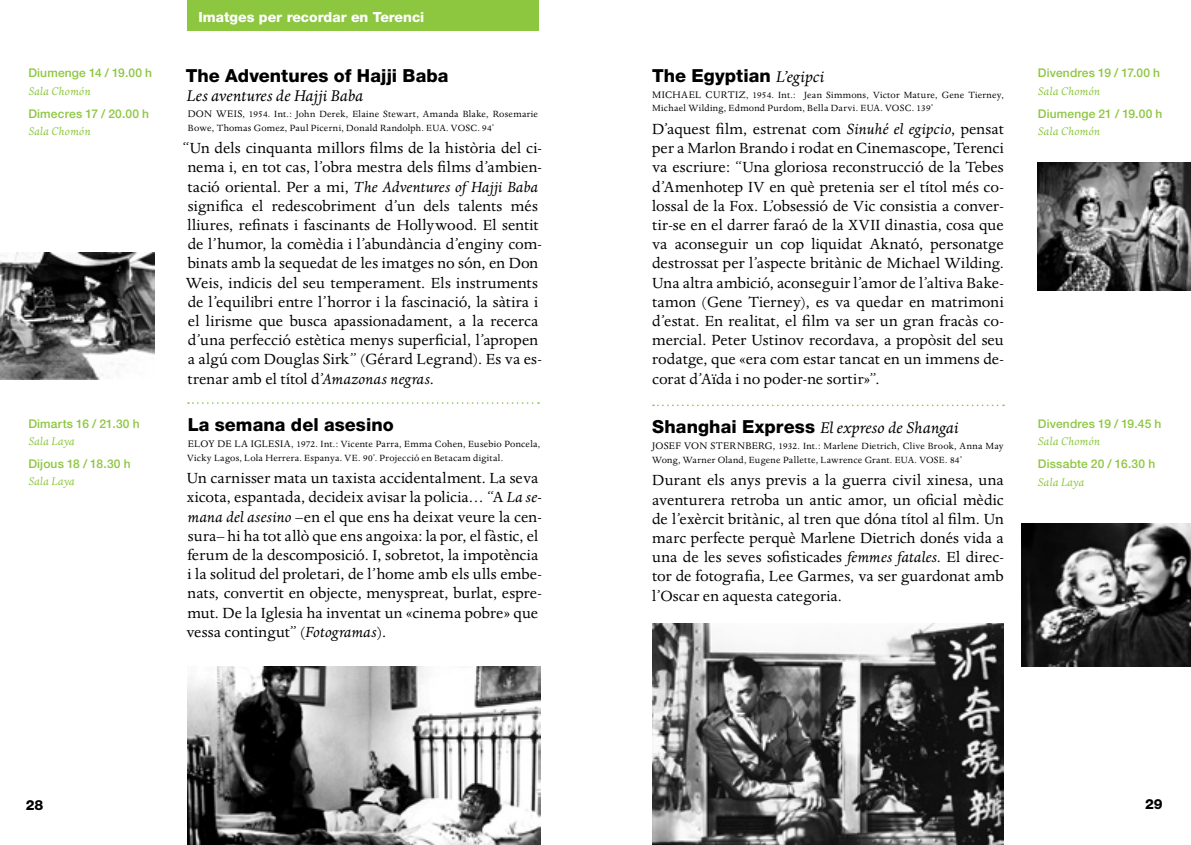
<style>
.page{position:relative;width:1191px;height:845px;background:#fff}
.page>*{position:absolute;margin:0;border:0;box-sizing:border-box;transform-origin:0 0}
.t1{font:800 18px "Helvetica Neue LT";letter-spacing:.005em;color:#000}
.t2{font:italic 18px "Dante";color:#000}
.t3{font:17px/19.2px "Dante";letter-spacing:.005em;color:#000}
.t4{font:800 14px "Helvetica Neue LT";color:#fff}
.t5{font:800 14px "Helvetica Neue LT";color:#000}
.t6{font:italic 12.8px "Dante";letter-spacing:.015em;color:#8dc63f}
.t7{font:500 12px "Helvetica Neue LT";letter-spacing:.015em;color:#8dc63f}
.t8{font:11px "Dante";letter-spacing:.025em;color:#000}
.t9{font:10.4px/13.6px "Dante";letter-spacing:.02em;color:#000}
.s1{font-size:11px}
.s2{font-style:italic}
.s3{font-family:"Dante";font-weight:400;font-style:italic}
.s4{font-family:"Helvetica Neue LT";font-weight:800;font-style:normal}
</style>
<div class="page">
<svg style="left:188px;top:402px;width:351px;height:2px"></svg>
<svg style="left:653px;top:404px;width:351px;height:2px"></svg>
<div style="left:187px;top:0;width:352px;height:30px;background:#8dc63f"></div>
<img style="left:0;top:252px;width:154px;height:127px">
<img style="left:652px;top:624px;width:351px;height:221px">
<img style="left:1021px;top:523px;width:170px;height:143px">
<img style="left:1037px;top:162px;width:154px;height:128px">
<img style="left:188px;top:666px;width:352px;height:179px">
<p class="t7" style="left:28px;top:66px;width:125px">Diumenge 14 / 19.00 h</p>
<p class="t6" style="left:28px;top:84px;width:64px">Sala Chomón</p>
<p class="t7" style="left:28px;top:106px;width:122px">Dimecres 17 / 20.00 h</p>
<p class="t6" style="left:28px;top:124px;width:64px">Sala Chomón</p>
<p class="t7" style="left:28px;top:416px;width:113px">Dimarts 16 / 21.30 h</p>
<p class="t6" style="left:28px;top:434px;width:48px">Sala Laya</p>
<p class="t7" style="left:28px;top:456px;width:104px">Dijous 18 / 18.30 h</p>
<p class="t6" style="left:28px;top:474px;width:48px">Sala Laya</p>
<p class="t4" style="left:198px;top:9px;width:227px">Imatges per recordar en Terenci</p>
<p class="t1" style="left:186px;top:65px;width:264px">The Adventures of Hajji Baba</p>
<p class="t2" style="left:187px;top:86px;width:178px">Les aventures de Hajji Baba</p>
<p class="t9" style="left:188px;top:107px;width:352px"><span class="s1">Don Weis</span>, 1954. Int.: John Derek, Elaine Stewart, Amanda Blake, Rosemarie<br>Bowe, Thomas Gomez, Paul Picerni, Donald Randolph. EUA. VOSC . 94’</p>
<p class="t3" style="left:182px;top:139px;width:361px">“Un dels cinquanta millors films de la història del ci&shy;nema i, en tot cas, l’obra mestra dels films d’ambien&shy;tació oriental. Per a mi, <span class="s2">The Adventures of Hajji Baba </span>significa el redescobriment d’un dels talents més lliures, refinats i fascinants de Hollywood. El sentit de l’humor, la comèdia i l’abundància d’enginy com&shy;binats amb la sequedat de les imatges no són, en Don Weis, indicis del seu temperament. Els instruments de l’equilibri entre l’horror i la fascinació, la sàtira i el lirisme que busca apassionadament, a la recerca d’una perfecció estètica menys superficial, l’apropen a algú com Douglas Sirk” (Gérard Legrand). Es va es&shy;trenar amb el títol d’<span class="s2">Amazonas negras</span>.</p>
<p class="t1" style="left:188px;top:414px;width:207px">La semana del asesino</p>
<p class="t8" style="left:188px;top:438px;width:70px">Eloy de laIgle</p>
<p class="t9" style="left:187px;top:437px;width:354px;text-indent:88px"><span class="s1">sia</span>, 1972. Int.: Vicente Parra, Emma Cohen, Eusebio Poncela,<br>Vicky Lagos, Lola Herrera. Espanya. VE. 90’. Projecció en Betacam digital.</p>
<p class="t3" style="left:186px;top:469px;width:357px">Un carnisser mata un taxista accidentalment. La seva xicota, espantada, decideix avisar la policia… “A <span class="s2">La se&shy;mana del asesino</span> –en el que ens ha deixat veure la cen&shy;sura– hi ha tot allò que ens angoixa: la por, el fàstic, el ferum de la descomposició. I, sobretot, la impotència i la solitud del proletari, de l’home amb els ulls embe&shy;nats, convertit en objecte, menyspreat, burlat, espre&shy;mut. De la Iglesia ha inventat un «cinema pobre» que vessa contingut” (<span class="s2">Fotogramas</span>).</p>
<p class="t1" style="left:652px;top:65px;width:174px">The Egyptian <span class="s3">L’egipci</span></p>
<p class="t8" style="left:652px;top:89px;width:37px">Michael</p>
<p class="t9" style="left:652px;top:88px;width:353px;text-indent:53px"><span class="s1">Curtiz</span> , 1954. Int.: Jean Simmons, Victor Mature, Gene Tierney,<br>Michael Wilding, Edmond Purdom, Bella Darvi. EUA. VOSC . 139’</p>
<p class="t3" style="left:652px;top:120px;width:353px;text-align:justify">D’aquest film, estrenat com <span class="s2">Sinuhé el egipcio</span>, pensat per a Marlon Brando i rodat en Cinemascope, Terenci va escriure: “Una gloriosa reconstrucció de la Tebes d’Amenhotep IV en què pretenia ser el títol més co&shy;lossal de la Fox. L’obsessió de Vic consistia a conver&shy;tir-se en el darrer faraó de la XVII dinastia, cosa que va aconseguir un cop liquidat Aknató, personatge destrossat per l’aspecte britànic de Michael Wilding.<br>Una altra ambició, aconseguir l’amor de l’altiva Bake&shy;tamon (Gene Tierney), es va quedar en matrimoni d’estat. En realitat, el film va ser un gran fracàs co&shy;mercial. Peter Ustinov recordava, a propòsit del seu rodatge, que «era com estar tancat en un immens de&shy;corat d’Aïda i no poder-ne sortir»”.</p>
<p class="t2" style="left:652px;top:418px;width:308px"><span class="s4">Shanghai Express</span> El expreso de Shangai</p>
<p class="t9" style="left:652px;top:440px;width:353px"><span class="s1">Josef von Sternberg ,</span> 1932. Int.: Marlene Dietrich, Clive Brook, Anna May<br>Wong, Warner Oland, Eugene Pallette, Lawrence Grant. EUA. VOSE. 84’</p>
<p class="t3" style="left:652px;top:471px;width:353px;text-align:justify">Durant els anys previs a la guerra civil xinesa, una aventurera retroba un antic amor, un oficial mèdic de l’exèrcit britànic, al tren que dóna títol al film. Un marc perfecte perquè Marlene Dietrich donés vida a una de les seves sofisticades <span class="s2">femmes fatales</span>. El direc&shy;tor de fotografia, Lee Garmes, va ser guardonat amb l’Oscar en aquesta categoria.</p>
<p class="t7" style="left:1037px;top:66px;width:124px">Divendres 19 / 17.00 h</p>
<p class="t6" style="left:1037px;top:84px;width:64px">Sala Chomón</p>
<p class="t7" style="left:1037px;top:106px;width:126px">Diumenge 21 / 19.00 h</p>
<p class="t6" style="left:1037px;top:124px;width:64px">Sala Chomón</p>
<p class="t7" style="left:1037px;top:417px;width:125px">Divendres 19 / 19.45 h</p>
<p class="t6" style="left:1037px;top:434px;width:64px">Sala Chomón</p>
<p class="t7" style="left:1037px;top:457px;width:119px">Dissabte 20 / 16.30 h</p>
<p class="t6" style="left:1037px;top:475px;width:48px">Sala Laya</p>
<p class="t5" style="left:26px;top:796px;width:19px">28</p>
<p class="t5" style="left:1145px;top:795px;width:19px">29</p>
</div>
